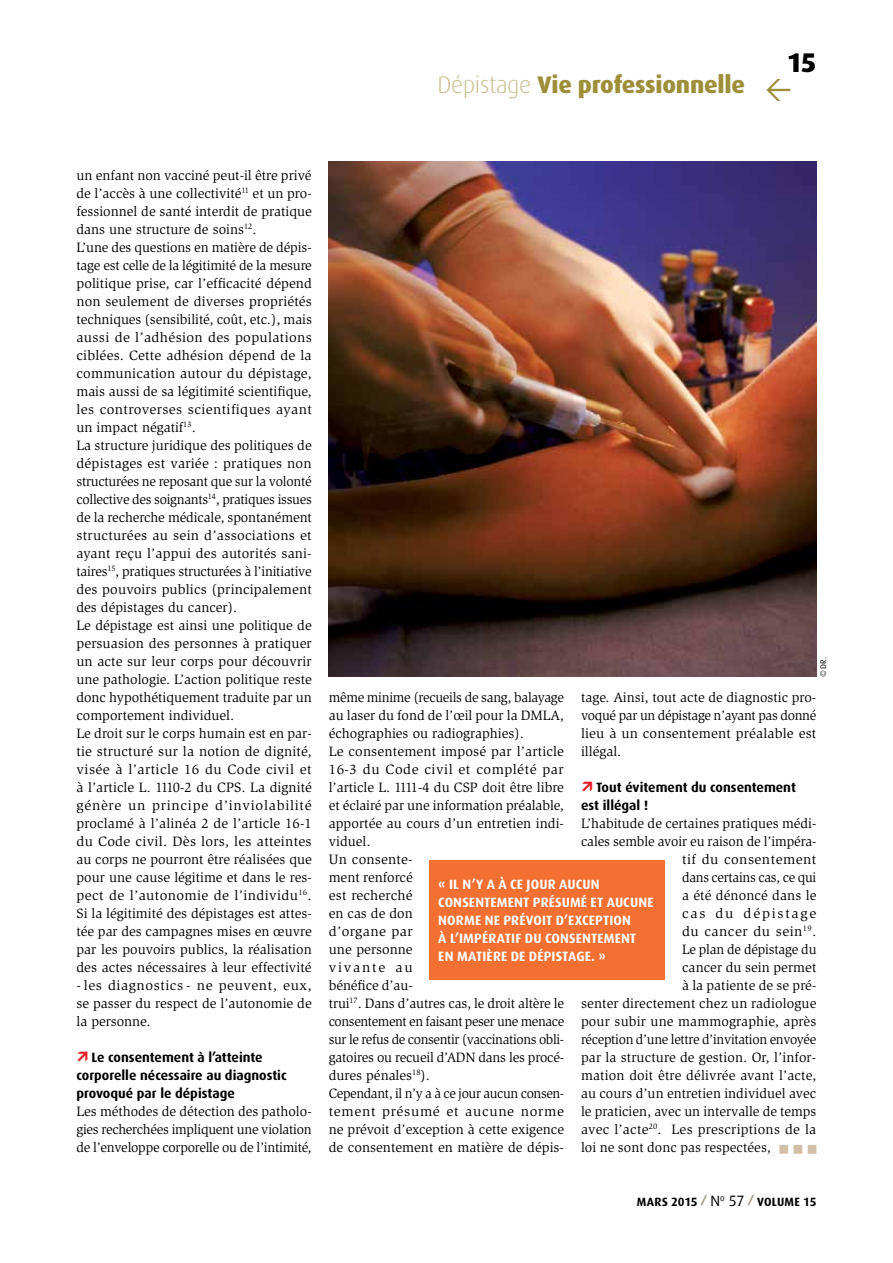
<style>
.page{position:relative;width:893px;height:1263px;background:#fff}
.page>*{position:absolute;margin:0;border:0;box-sizing:border-box;transform-origin:0 0}
.t1{font:800 27px "Dax";color:#000}
.t2{font:800 24px "Dax";letter-spacing:-.01em;color:#9d8f3a}
.t3{font:13.95px/18px "Slimbach Std";color:#000;text-align:justify}
.t4{font:13.95px "Slimbach Std";letter-spacing:-.02em;color:#000}
.t5{font:13.95px "Slimbach Std";letter-spacing:.02em;color:#000}
.t6{font:13.95px "Slimbach Std";letter-spacing:.03em;color:#000}
.t7{font:13.95px "Slimbach Std";letter-spacing:.035em;color:#000}
.t8{font:13.95px "Slimbach Std";letter-spacing:.12em;color:#000}
.t9{font:700 13.5px/18px "Dax";letter-spacing:.01em;color:#fff}
.t10{font:700 13.5px/18px "Dax";color:#000}
.t11{font:700 12px "Dax";letter-spacing:.01em;color:#000}
.t12{font:8.25px "Dax";color:#000}
.s1{font-weight:300;color:#c9be8e}
.s2{font-weight:400;font-size:15px}
</style>
<div class="page">
<div style="left:430px;top:860px;width:235px;height:119px;background:#f37032"></div>
<svg style="left:779px;top:1145px;width:37px;height:9px"></svg>
<img style="left:329px;top:162px;width:487px;height:515px">
<h2 class="t2" style="left:437px;top:71px;width:309px"><span class="s1">Dépistage</span> Vie professionnelle</h2>
<h1 class="t1" style="left:787px;top:47px;width:31px">15</h1>
<p class="t3" style="left:76px;top:166px;width:237px;text-align:left">un enfant non vacciné peut-il être privé de l’accès à une collectivité<sup>11</sup> et un pro&shy;fessionnel de santé interdit de pratique dans une structure de soins<sup>12</sup>.<br>L’une des questions en matière de dépis&shy;tage est celle de la légitimité de la mesure politique prise, car l’efficacité dépend non seulement de diverses propriétés techniques (sensibilité, coût, etc.), mais aussi de l’adhésion des populations ciblées. Cette adhésion dépend de la communication autour du dépistage, mais aussi de sa légitimité scientifique, les controverses scientifiques ayant un impact négatif<sup>13</sup>.<br>La structure juridique des politiques de dépistages est variée : pratiques non structurées ne reposant que sur la volonté collective des soignants<sup>14</sup>, pratiques issues de la recherche médicale, spontanément structurées au sein d’associations et ayant reçu l’appui des autorités sani&shy;taires<sup>15</sup>, pratiques structurées à l’initiative des pouvoirs publics (principalement des dépistages du cancer).<br>Le dépistage est ainsi une politique de persuasion des personnes à pratiquer un acte sur leur corps pour découvrir une pathologie. L’action politique reste donc hypothétiquement traduite par un comportement individuel.<br>Le droit sur le corps humain est en par&shy;tie structuré sur la notion de dignité, visée à l’article 16 du Code civil et à l’article L. 1110-2 du CPS. La dignité génère un principe d’inviolabilité proclamé à l’alinéa 2 de l’article 16-1 du Code civil. Dès lors, les atteintes au corps ne pourront être réalisées que pour une cause légitime et dans le res&shy;pect de l’autonomie de l’individu<sup>16</sup>.<br>Si la légitimité des dépistages est attes&shy;tée par des campagnes mises en œuvre par les pouvoirs publics, la réalisation des actes nécessaires à leur effectivité</p>
<p class="t3" style="left:76px;top:976px;width:237px">- les diagnostics - ne peuvent, eux, se passer du respect de l’autonomie de la personne.</p>
<p class="t10" style="left:76px;top:1048px;width:212px;text-indent:15px">Le consentement à l’atteinte corporelle nécessaire au diagnostic provoqué par le dépistage</p>
<p class="t3" style="left:76px;top:1102px;width:237px">Les méthodes de détection des patholo&shy;gies recherchées impliquent une violation de l’enveloppe corporelle ou de l’intimité,</p>
<p class="t12" style="left:819px;top:677px;width:21px;rotate:-90deg">©DR.</p>
<p class="t3" style="left:329px;top:688px;width:237px;text-align:left">même minime (recueils de sang, balayage au laser du fond de l’œil pour la DMLA, échographies ou radiographies).<br>Le consentement imposé par l’article<br>16-3 du Code civil et complété par l’article L. 1111-4 du CSP doit être libre et éclairé par une information préalable, apportée au cours d’un entretien indi&shy;viduel.<br>Un consente-<br>ment renforcé<br>est recherché<br>en cas de don<br>d’organe par<br>une personne<br>vivante au<br>bénéfice d’au-<br>trui<sup>17</sup>. Dans d’autres cas, le droit altère le consentement en faisant peser une menace sur le refus de consentir (vaccinations obli&shy;gatoires ou recueil d’ADN dans les procé&shy;dures pénales<sup>18</sup>).<br>Cependant, il n’y a à ce jour aucun consen&shy;tement présumé et aucune norme ne prévoit d’exception à cette exigence de consentement en matière de dépis-</p>
<p class="t3" style="left:581px;top:688px;width:237px">tage. Ainsi, tout acte de diagnostic pro&shy;voqué par un dépistage n’ayant pas donné lieu à un consentement préalable est illégal.</p>
<p class="t10" style="left:581px;top:778px;width:216px;text-indent:15px">Tout évitement du consentement est illégal !</p>
<p class="t3" style="left:581px;top:814px;width:237px">L’habitude de certaines pratiques médi-</p>
<p class="t3" style="left:581px;top:832px;width:237px">cales semble avoir eu raison de l’impéra-</p>
<p class="t6" style="left:682px;top:851px;width:136px">tif du consentement</p>
<p class="t4" style="left:682px;top:869px;width:136px">dans certains cas, ce qui</p>
<p class="t3" style="left:682px;top:886px;width:136px">a été dénoncé dans le</p>
<p class="t8" style="left:682px;top:905px;width:136px">cas du dépistage</p>
<p class="t7" style="left:682px;top:923px;width:136px">du cancer du sein<sup>19</sup>.</p>
<p class="t3" style="left:682px;top:940px;width:136px">Le plan de dépistage du</p>
<p class="t3" style="left:682px;top:958px;width:136px">cancer du sein permet</p>
<p class="t3" style="left:682px;top:976px;width:136px">à la patiente de se pré-</p>
<p class="t3" style="left:581px;top:994px;width:237px">senter directement chez un radiologue</p>
<p class="t3" style="left:581px;top:1012px;width:237px">pour subir une mammographie, après</p>
<p class="t4" style="left:581px;top:1031px;width:237px">réception d’une lettre d’invitation envoyée</p>
<p class="t3" style="left:581px;top:1048px;width:237px">par la structure de gestion. Or, l’infor-</p>
<p class="t3" style="left:581px;top:1066px;width:237px">mation doit être délivrée avant l’acte,</p>
<p class="t3" style="left:581px;top:1084px;width:237px">au cours d’un entretien individuel avec</p>
<p class="t3" style="left:581px;top:1102px;width:237px">le praticien, avec un intervalle de temps</p>
<p class="t5" style="left:581px;top:1121px;width:237px">avec l’acte<sup>20</sup>. Les prescriptions de la</p>
<p class="t3" style="left:581px;top:1138px;width:191px">loi ne sont donc pas respectées,</p>
<p class="t9" style="left:438px;top:876px;width:217px">« IL N’Y A À CE JOUR AUCUN<br>CONSENTEMENT PRÉSUMÉ ET AUCUNE<br>NORME NE PRÉVOIT D’EXCEPTION<br>À L’IMPÉRATIF DU CONSENTEMENT<br>EN MATIÈRE DE DÉPISTAGE. »</p>
<p class="t11" style="left:637px;top:1195px;width:181px">MARS 2015 <sup>/</sup> <span class="s2">N</span><sup>o</sup> <span class="s2">57</span> <sup>/</sup> VOLUME 15</p>
</div>
